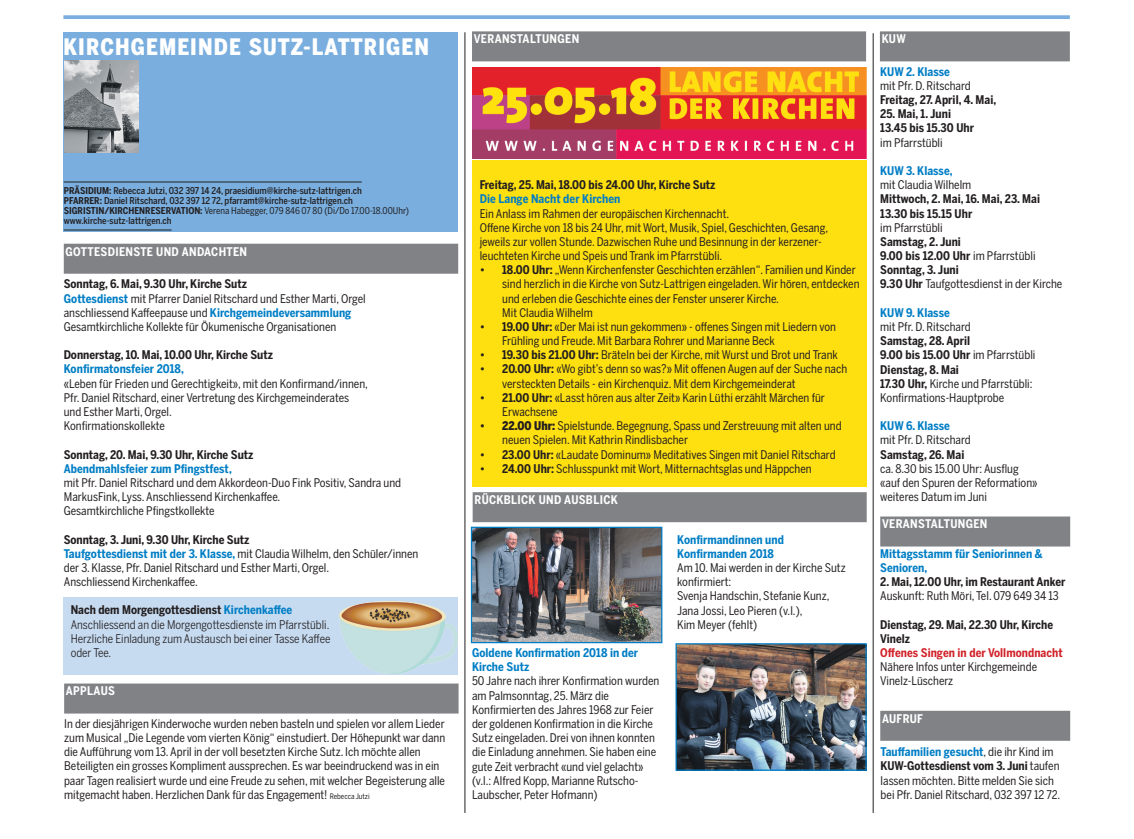
<style>
.page{position:relative;width:1134px;height:839px;background:#fff}
.page>*{position:absolute;margin:0;border:0;box-sizing:border-box;transform-origin:0 0}
.t1{font:900 22.5px "Benton Sans Cond";letter-spacing:.05em;color:#fff}
.t2{font:11.88px/14.1px "Benton Sans Cond";color:#231f20}
.t3{font:700 11.88px/14.1px "Benton Sans Cond";color:#231f20}
.t4{font:700 11.88px/14.1px "Benton Sans Cond";letter-spacing:.005em;color:#007ec5}
.t5{font:11.88px/14.1px "Benton Sans Cond";color:#231f20}
.t6{font:700 11.88px "Benton Sans Cond";letter-spacing:.03em;color:#fff}
.t7{font:700 11.88px "Benton Sans Cond";letter-spacing:.005em;color:#d1232a}
.t8{font:500 9.38px/10px "Benton Sans Cond";color:#231f20}
.s1{font-weight:700}
.s2{font-weight:400}
.s3{font-weight:700;color:#007ec5}
.s4{font-size:7.5px}
.s5{font-weight:900}
</style>
<div class="page">
<div style="left:63px;top:32px;width:394px;height:200px;background:#79aede"></div>
<hr style="left:64px;top:182px;width:298px;height:1px;background:#231f20">
<hr style="left:64px;top:230px;width:108px;height:1px;background:#231f20">
<svg style="left:63px;top:15px;width:1007px;height:4px;background:#82b3e0"></svg>
<img style="left:64px;top:61px;width:75px;height:92px">
<hr style="left:465px;top:32px;width:1px;height:781px;background:#231f20">
<hr style="left:873px;top:33px;width:1px;height:780px;background:#231f20">
<div style="left:472px;top:31px;width:394px;height:30px;background:#808285"></div>
<div style="left:64px;top:244px;width:394px;height:30px;background:#808285"></div>
<div style="left:880px;top:31px;width:190px;height:30px;background:#808285"></div>
<div style="left:64px;top:597px;width:394px;height:78px;background:#c6daf0"></div>
<img style="left:340px;top:601px;width:117px;height:72px">
<img style="left:472px;top:67px;width:394px;height:92px">
<div style="left:473px;top:160px;width:394px;height:326px;background:#fedf10"></div>
<div style="left:880px;top:516px;width:190px;height:30px;background:#808285"></div>
<div style="left:473px;top:492px;width:394px;height:30px;background:#808285"></div>
<img style="left:473px;top:529px;width:187px;height:112px">
<div style="left:471px;top:527px;width:191px;height:116px;border:1px solid #007ec5"></div>
<img style="left:677px;top:645px;width:188px;height:124px">
<div style="left:675px;top:643px;width:192px;height:128px;border:1px solid #007ec5"></div>
<div style="left:880px;top:711px;width:190px;height:30px;background:#808285"></div>
<div style="left:64px;top:683px;width:395px;height:30px;background:#808285"></div>
<h1 class="t1" style="left:63px;top:34px;width:367px">KIRCHGEMEINDE SUTZ-LATTRIGEN</h1>
<p class="t8" style="left:64px;top:186px;width:347px"><span class="s1">PRÄSIDIUM:</span> Rebecca Jutzi, 032 397 14 24, praesidium@kirche-sutz-lattrigen.ch<br><span class="s1">PFARRER:</span> Daniel Ritschard, 032 397 12 72, pfarramt@kirche-sutz-lattrigen.ch <span class="s1">SIGRISTIN/KIRCHENRESERVATION:</span> <span class="s2">Verena Habegger, 079 846 07 80 (Di/Do 17.00-18.00Uhr) </span>www.kirche-sutz-lattrigen.ch</p>
<p class="t6" style="left:66px;top:244px;width:183px">GOTTESDIENSTE UND ANDACHTEN</p>
<p class="t2" style="left:64px;top:277px;width:303px"><span class="s1">Sonntag, 6. Mai, 9.30 Uhr, Kirche Sutz<br></span><span class="s3">Gottesdienst</span> mit Pfarrer Daniel Ritschard und Esther Marti, Orgel anschliessend Kaffeepause und <span class="s3">Kirchgemeindeversammlung </span>Gesamtkirchliche Kollekte für Ökumenische Organisationen</p>
<p class="t3" style="left:64px;top:348px;width:211px">Donnerstag, 10. Mai, 10.00 Uhr, Kirche Sutz</p>
<p class="t4" style="left:64px;top:362px;width:122px">Konfirmatonsfeier 2018,</p>
<p class="t2" style="left:64px;top:376px;width:306px">«Leben für Frieden und Gerechtigkeit», mit den Konfirmand/innen, Pfr. Daniel Ritschard, einer Vertretung des Kirchgemeinderates und Esther Marti, Orgel.<br>Konfirmationskollekte</p>
<p class="t3" style="left:64px;top:447px;width:191px">Sonntag, 20. Mai, 9.30 Uhr, Kirche Sutz</p>
<p class="t4" style="left:64px;top:461px;width:170px">Abendmahlsfeier zum Pfingstfest,</p>
<p class="t2" style="left:64px;top:476px;width:339px">mit Pfr. Daniel Ritschard und dem Akkordeon-Duo Fink Positiv, Sandra und<br>MarkusFink, Lyss. Anschliessend Kirchenkaffee.<br>Gesamtkirchliche Pfingstkollekte</p>
<p class="t2" style="left:64px;top:532px;width:356px"><span class="s1">Sonntag, 3. Juni, 9.30 Uhr, Kirche Sutz<br></span><span class="s3">Taufgottesdienst mit der 3. Klasse,</span> mit Claudia Wilhelm, den Schüler/innen der 3. Klasse, Pfr. Daniel Ritschard und Esther Marti, Orgel.<br>Anschliessend Kirchenkaffee.</p>
<p class="t5" style="left:71px;top:603px;width:261px"><span class="s1">Nach dem Morgengottesdienst</span> <span class="s3">Kirchenkaffee </span>Anschliessend an die Morgengottesdienste im Pfarrstübli.<br>Herzliche Einladung zum Austausch bei einer Tasse Kaffee oder Tee.</p>
<p class="t6" style="left:66px;top:684px;width:51px">APPLAUS</p>
<p class="t2" style="left:64px;top:717px;width:383px">In der diesjährigen Kinderwoche wurden neben basteln und spielen vor allem Lieder zum Musical „Die Legende vom vierten König“ einstudiert. Der Höhepunkt war dann die Aufführung vom 13. April in der voll besetzten Kirche Sutz. Ich möchte allen Beteiligten ein grosses Kompliment aussprechen. Es war beeindruckend was in ein paar Tagen realisiert wurde und eine Freude zu sehen, mit welcher Begeisterung alle mitgemacht haben. Herzlichen Dank für das Engagement! <span class="s4">Rebecca Jutzi</span></p>
<p class="t6" style="left:474px;top:32px;width:107px">VERANSTALTUNGEN</p>
<p class="t3" style="left:480px;top:178px;width:237px">Freitag, 25. Mai, 18.00 bis 24.00 Uhr, Kirche Sutz</p>
<p class="t4" style="left:480px;top:192px;width:142px">Die Lange Nacht der Kirchen</p>
<p class="t2" style="left:480px;top:206px;width:350px">Ein Anlass im Rahmen der europäischen Kirchennacht.<br>Offene Kirche von 18 bis 24 Uhr, mit Wort, Musik, Spiel, Geschichten, Gesang, jeweils zur vollen Stunde. Dazwischen Ruhe und Besinnung in der kerzener&shy;leuchteten Kirche und Speis und Trank im Pfarrstübli.</p>
<p class="t2" style="left:502px;top:263px;width:359px;text-indent:-22px"><span class="s1">• 18.00 Uhr:</span> „Wenn Kirchenfenster Geschichten erzählen“. Familien und Kinder sind herzlich in die Kirche von Sutz-Lattrigen eingeladen. Wir hören, entdecken und erleben die Geschichte eines der Fenster unserer Kirche.<br>Mit Claudia Wilhelm</p>
<p class="t2" style="left:502px;top:320px;width:335px;text-indent:-22px"><span class="s1">• 19.00 Uhr:</span> «Der Mai ist nun gekommen» - offenes Singen mit Liedern von<br>Frühling und Freude. Mit Barbara Rohrer und Marianne Beck</p>
<p class="t2" style="left:480px;top:348px;width:360px"><span class="s1">• 19.30 bis 21.00 Uhr:</span> Bräteln bei der Kirche, mit Wurst und Brot und Trank</p>
<p class="t2" style="left:502px;top:362px;width:346px;text-indent:-22px"><span class="s1">• 20.00 Uhr:</span> «Wo gibt’s denn so was?» Mit offenen Augen auf der Suche nach versteckten Details - ein Kirchenquiz. Mit dem Kirchgemeinderat</p>
<p class="t2" style="left:502px;top:391px;width:324px;text-indent:-22px"><span class="s1">• 21.00 Uhr:</span> «Lasst hören aus alter Zeit» Karin Lüthi erzählt Märchen für<br>Erwachsene</p>
<p class="t2" style="left:502px;top:419px;width:341px;text-indent:-22px"><span class="s5">• 22.00 Uhr:</span> Spielstunde. Begegnung, Spass und Zerstreuung mit alten und neuen Spielen. Mit Kathrin Rindlisbacher</p>
<p class="t2" style="left:480px;top:447px;width:357px"><span class="s1">• 23.00 Uhr:</span> «Laudate Dominum» Meditatives Singen mit Daniel Ritschard</p>
<p class="t2" style="left:480px;top:461px;width:333px"><span class="s1">• 24.00 Uhr:</span> Schlusspunkt mit Wort, Mitternachtsglas und Häppchen</p>
<p class="t6" style="left:474px;top:493px;width:145px">RÜCKBLICK UND AUSBLICK</p>
<p class="t4" style="left:472px;top:646px;width:168px">Goldene Konfirmation 2018 in der<br>Kirche Sutz</p>
<p class="t2" style="left:472px;top:674px;width:189px">50 Jahre nach ihrer Konfirmation wurden am Palmsonntag, 25. März die Konfirmierten des Jahres 1968 zur Feier der goldenen Konfirmation in die Kirche Sutz eingeladen. Drei von ihnen konnten die Einladung annehmen. Sie haben eine gute Zeit verbracht «und viel gelacht» (v.l.: Alfred Kopp, Marianne Rutscho-Laubscher, Peter Hofmann)</p>
<p class="t4" style="left:677px;top:532px;width:108px">Konfirmandinnen und<br>Konfirmanden 2018</p>
<p class="t2" style="left:677px;top:561px;width:170px">Am 10. Mai werden in der Kirche Sutz konfirmiert:<br>Svenja Handschin, Stefanie Kunz,<br>Jana Jossi, Leo Pieren (v.l.),<br>Kim Meyer (fehlt)</p>
<p class="t6" style="left:882px;top:32px;width:26px">KUW</p>
<p class="t4" style="left:880px;top:65px;width:71px">KUW 2. Klasse</p>
<p class="t2" style="left:880px;top:79px;width:92px">mit Pfr. D. Ritschard</p>
<p class="t3" style="left:880px;top:93px;width:118px">Freitag, 27. April, 4. Mai,</p>
<p class="t3" style="left:880px;top:107px;width:95px">25. Mai, 1. Juni<br>13.45 bis 15.30 Uhr</p>
<p class="t2" style="left:880px;top:135px;width:64px">im Pfarrstübli</p>
<p class="t4" style="left:880px;top:164px;width:74px">KUW 3. Klasse,</p>
<p class="t2" style="left:880px;top:178px;width:93px">mit Claudia Wilhelm</p>
<p class="t3" style="left:880px;top:192px;width:161px">Mittwoch, 2. Mai, 16. Mai, 23. Mai<br>13.30 bis 15.15 Uhr</p>
<p class="t2" style="left:880px;top:221px;width:64px">im Pfarrstübli</p>
<p class="t3" style="left:880px;top:235px;width:184px">Samstag, 2. Juni<br>9.00 bis 12.00 Uhr <span class="s2">im Pfarrstübli<br></span>Sonntag, 3. Juni<br>9.30 Uhr <span class="s2">Taufgottesdienst in der Kirche</span></p>
<p class="t4" style="left:880px;top:306px;width:71px">KUW 9. Klasse</p>
<p class="t2" style="left:880px;top:320px;width:92px">mit Pfr. D. Ritschard</p>
<p class="t2" style="left:880px;top:334px;width:157px"><span class="s1">Samstag, 28. April<br>9.00 bis 15.00 Uhr</span> im Pfarrstübli<br><span class="s1">Dienstag, 8. Mai<br>17.30 Uhr,</span> Kirche und Pfarrstübli:<br>Konfirmations-Hauptprobe</p>
<p class="t4" style="left:880px;top:419px;width:71px">KUW 6. Klasse</p>
<p class="t2" style="left:880px;top:433px;width:92px">mit Pfr. D. Ritschard</p>
<p class="t3" style="left:880px;top:447px;width:86px">Samstag, 26. Mai</p>
<p class="t2" style="left:880px;top:462px;width:159px">ca. 8.30 bis 15.00 Uhr: Ausflug «auf den Spuren der Reformation» weiteres Datum im Juni</p>
<p class="t6" style="left:882px;top:517px;width:107px">VERANSTALTUNGEN</p>
<p class="t4" style="left:880px;top:546px;width:164px">Mittagsstamm für Seniorinnen &amp;<br>Senioren,</p>
<p class="t3" style="left:880px;top:575px;width:187px">2. Mai, 12.00 Uhr, im Restaurant Anker</p>
<p class="t2" style="left:880px;top:589px;width:180px">Auskunft: Ruth Möri, Tel. 079 649 34 13</p>
<p class="t3" style="left:880px;top:617px;width:174px">Dienstag, 29. Mai, 22.30 Uhr, Kirche<br>Vinelz</p>
<p class="t7" style="left:880px;top:646px;width:184px">Offenes Singen in der Vollmondnacht</p>
<p class="t2" style="left:880px;top:660px;width:158px">Nähere Infos unter Kirchgemeinde<br>Vinelz-Lüscherz</p>
<p class="t6" style="left:882px;top:711px;width:42px">AUFRUF</p>
<p class="t2" style="left:881px;top:745px;width:181px"><span class="s3">Tauffamilien gesucht</span>, die ihr Kind im <span class="s1">KUW-Gottesdienst vom 3. Juni</span> taufen lassen möchten. Bitte melden Sie sich bei Pfr. Daniel Ritschard, 032 397 12 72.</p>
</div>
